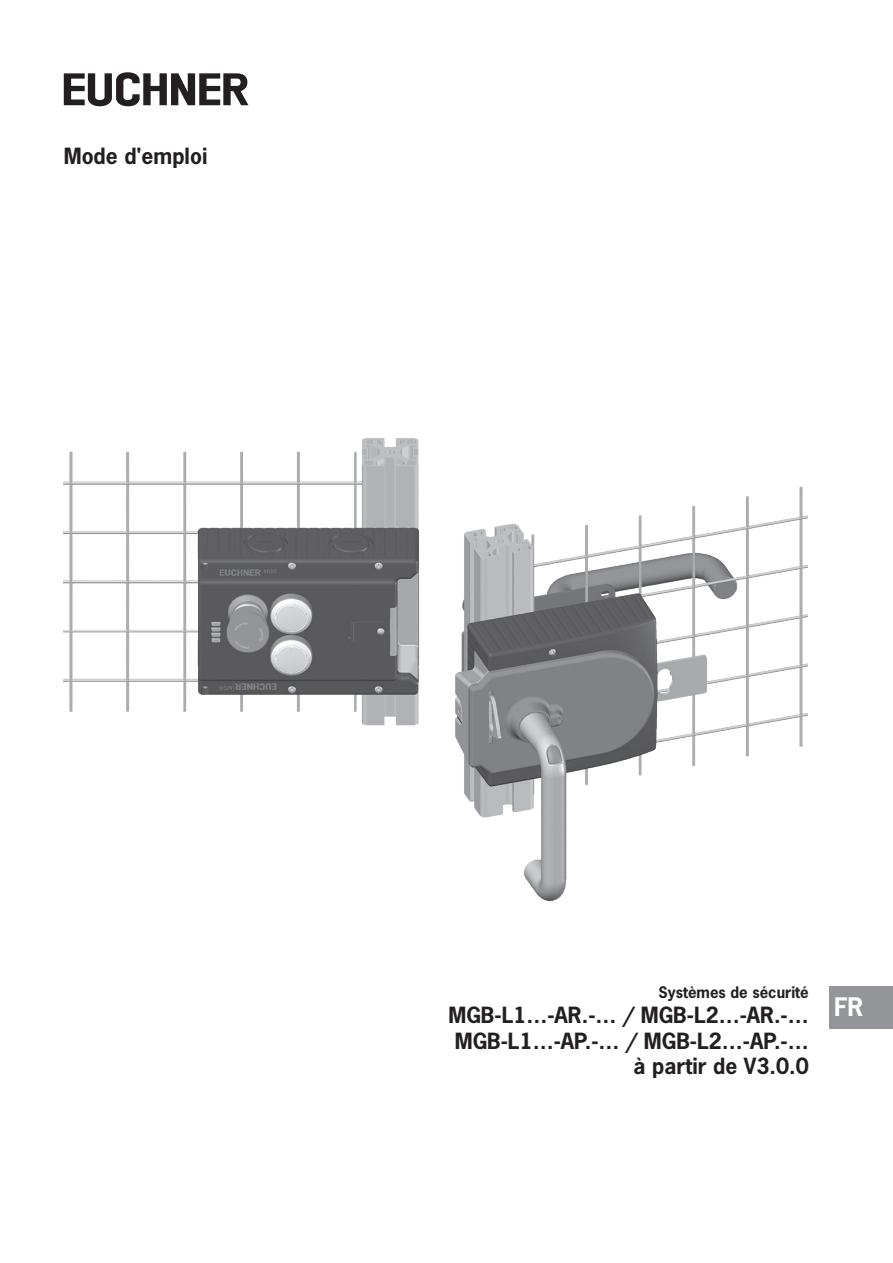
<style>
.page{position:relative;width:893px;height:1263px;background:#fff}
.page>*{position:absolute;margin:0;border:0;box-sizing:border-box;transform-origin:0 0}
.t1{font:700 24px "News Gothic Std";color:#fff}
.A4_Titelblatt_Produk{font:700 21px "News Gothic Std";color:#231f20}
.A4_Titelblatt_Dokume{font:700 21px "News Gothic Std";color:#231f20}
.A4_Titelblatt_Produk-2{font:700 15px "News Gothic Std";color:#231f20}
</style>
<div class="page">
<svg style="left:64px;top:72px;width:184px;height:34px"></svg>
<div style="left:829px;top:986px;width:64px;height:43px;background:#939598"></div>
<img style="left:64px;top:438px;width:744px;height:464px">
<p class="A4_Titelblatt_Dokume" style="left:64px;top:142px;width:145px">Mode d'emploi</p>
<p class="A4_Titelblatt_Produk-2" style="left:659px;top:983px;width:152px">Systèmes de sécurité</p>
<p class="A4_Titelblatt_Produk" style="left:448px;top:1001px;width:362px">MGB-L1…-AR.-… / MGB-L2…-AR.-…</p>
<p class="A4_Titelblatt_Produk" style="left:455px;top:1027px;width:355px">MGB-L1…-AP.-… / MGB-L2…-AP.-…</p>
<p class="A4_Titelblatt_Produk" style="left:633px;top:1052px;width:177px">à partir de V3.0.0</p>
<p class="t1" style="left:834px;top:991px;width:31px">FR</p>
</div>
